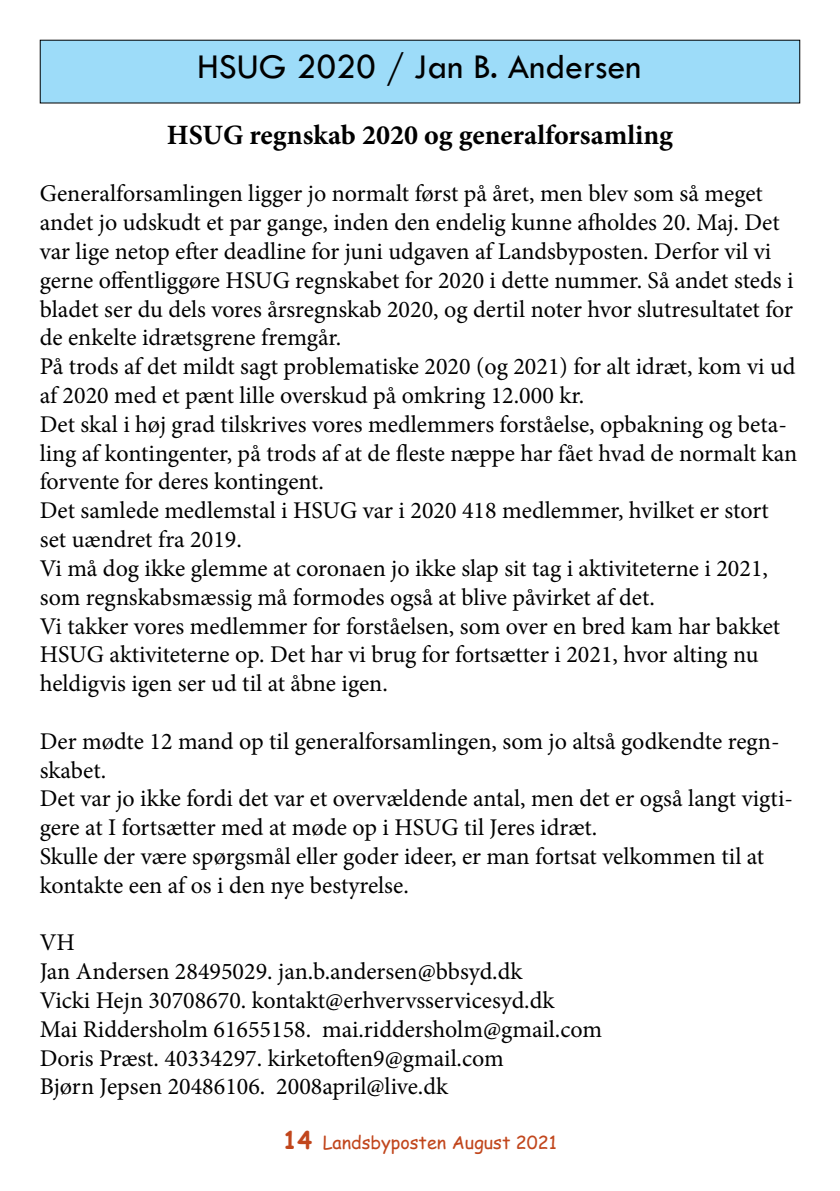
<style>
.page{position:relative;width:840px;height:1191px;background:#fff}
.page>*{position:absolute;margin:0;border:0;box-sizing:border-box;transform-origin:0 0}
.t1{font:36px "Tw Cen";color:#000}
.t2{font:700 28px "Minion Pro";color:#000}
.t3{font:24px/28.8px "Minion Pro";color:#000}
.t4{font:18px "Comic Sans MS";color:#c1461c}
.s1{font-weight:700;font-size:24px}
</style>
<div class="page">
<div style="left:40px;top:40px;width:759px;height:63px;background:#9ddcf9"></div>
<h1 class="t1" style="left:197px;top:45px;width:445px">HSUG 2020 / Jan B. Andersen</h1>
<p class="t2" style="left:167px;top:115px;width:507px">HSUG regnskab 2020 og generalforsamling</p>
<p class="t3" style="left:40px;top:179px;width:758px">Generalforsamlingen ligger jo normalt først på året, men blev som så meget andet jo udskudt et par gange, inden den endelig kunne afholdes 20. Maj. Det var lige netop efter deadline for juni udgaven af Landsbyposten. Derfor vil vi gerne offentliggøre HSUG regnskabet for 2020 i dette nummer. Så andet steds i bladet ser du dels vores årsregnskab 2020, og dertil noter hvor slutresultatet for de enkelte idrætsgrene fremgår.<br>På trods af det mildt sagt problematiske 2020 (og 2021) for alt idræt, kom vi ud af 2020 med et pænt lille overskud på omkring 12.000 kr.<br>Det skal i høj grad tilskrives vores medlemmers forståelse, opbakning og beta&shy;ling af kontingenter, på trods af at de fleste næppe har fået hvad de normalt kan forvente for deres kontingent.<br>Det samlede medlemstal i HSUG var i 2020 418 medlemmer, hvilket er stort set uændret fra 2019.<br>Vi må dog ikke glemme at coronaen jo ikke slap sit tag i aktiviteterne i 2021, som regnskabsmæssig må formodes også at blive påvirket af det.<br>Vi takker vores medlemmer for forståelsen, som over en bred kam har bakket HSUG aktiviteterne op. Det har vi brug for fortsætter i 2021, hvor alting nu heldigvis igen ser ud til at åbne igen.</p>
<p class="t3" style="left:40px;top:727px;width:754px">Der mødte 12 mand op til generalforsamlingen, som jo altså godkendte regn&shy;skabet.<br>Det var jo ikke fordi det var et overvældende antal, men det er også langt vigti&shy;gere at I fortsætter med at møde op i HSUG til Jeres idræt.<br>Skulle der være spørgsmål eller goder ideer, er man fortsat velkommen til at kontakte een af os i den nye bestyrelse.</p>
<p class="t3" style="left:40px;top:928px;width:563px">VH<br>Jan Andersen 28495029. jan.b.andersen@bbsyd.dk<br>Vicki Hejn 30708670. kontakt@erhvervsservicesyd.dk<br>Mai Riddersholm 61655158. mai.riddersholm@gmail.com Doris Præst. 40334297. kirketoften9@gmail.com<br>Bjørn Jepsen 20486106. 2008april@live.dk</p>
<p class="t4" style="left:283px;top:1129px;width:275px"><span class="s1">14</span> Landsbyposten August 2021</p>
</div>
